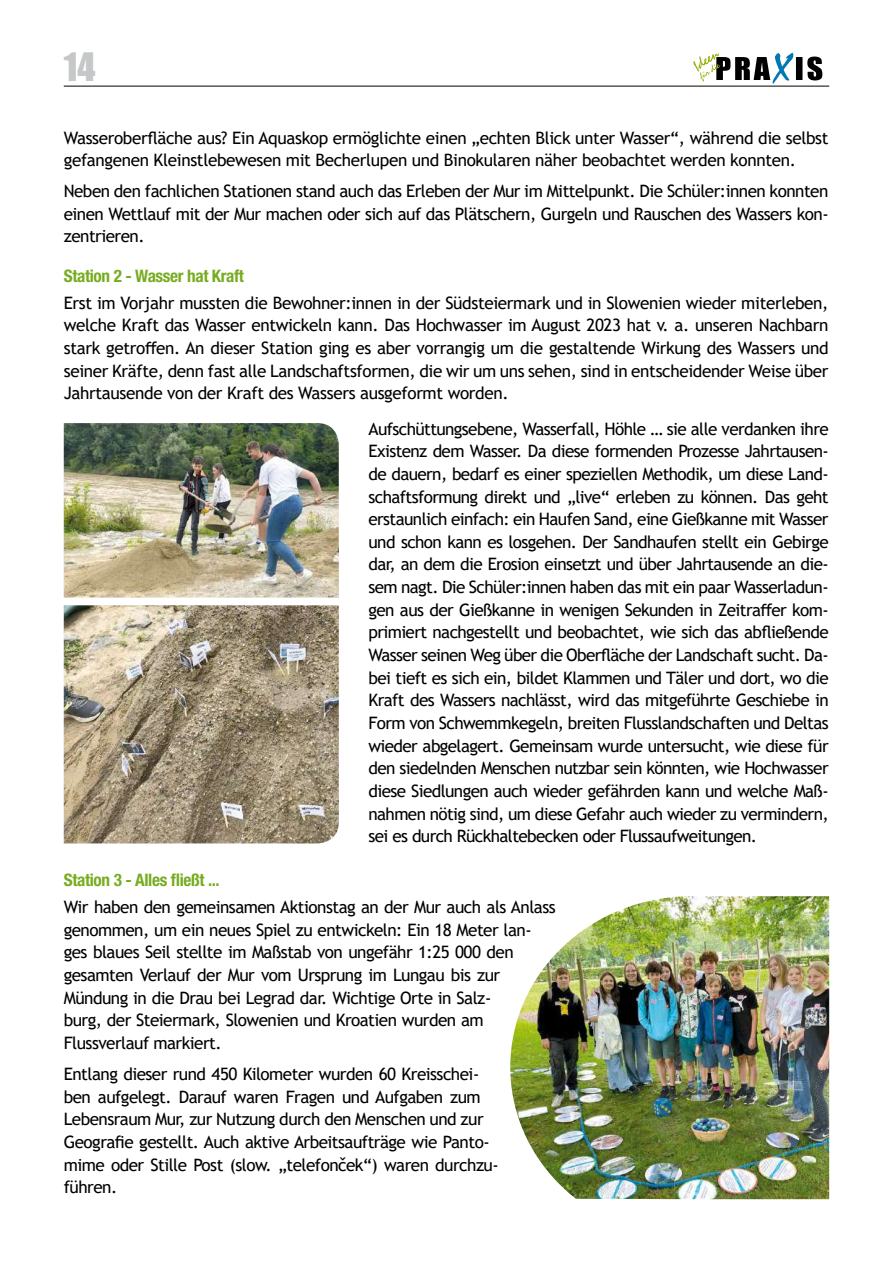
<style>
.page{position:relative;width:893px;height:1263px;background:#fff}
.page>*{position:absolute;margin:0;border:0;box-sizing:border-box;transform-origin:0 0}
.t1{font:36px "Impact";color:#c6c7c8}
.t2{font:700 condensed 17.25px "Helvetica Neue LT Pro";letter-spacing:-.02em;color:#77ac20}
.t3{font:17.1px/22.6px "Trebuchet MS";letter-spacing:-.03em;color:#000}
</style>
<div class="page">
<hr style="left:64px;top:86px;width:765px;height:1px;background:#000">
<svg style="left:693px;top:53px;width:129px;height:31px"></svg>
<img style="left:64px;top:423px;width:275px;height:174px">
<img style="left:64px;top:605px;width:275px;height:238px">
<img style="left:510px;top:896px;width:319px;height:303px">
<h1 class="t1" style="left:64px;top:39px;width:33px">14</h1>
<p class="t3" style="left:64px;top:126px;width:766px">Wasseroberfläche aus? Ein Aquaskop ermöglichte einen „echten Blick unter Wasser“, während die selbst gefangenen Kleinstlebewesen mit Becherlupen und Binokularen näher beobachtet werden konnten.</p>
<p class="t3" style="left:64px;top:180px;width:766px;text-align:justify">Neben den fachlichen Stationen stand auch das Erleben der Mur im Mittelpunkt. Die Schüler:innen konnten einen Wettlauf mit der Mur machen oder sich auf das Plätschern, Gurgeln und Rauschen des Wassers kon&shy;zentrieren.</p>
<p class="t2" style="left:64px;top:265px;width:182px">Station 2 - Wasser hat Kraft</p>
<p class="t3" style="left:64px;top:291px;width:766px;text-align:justify">Erst im Vorjahr mussten die Bewohner:innen in der Südsteiermark und in Slowenien wieder miterleben, welche Kraft das Wasser entwickeln kann. Das Hochwasser im August 2023 hat v. a. unseren Nachbarn stark getroffen. An dieser Station ging es aber vorrangig um die gestaltende Wirkung des Wassers und seiner Kräfte, denn fast alle Landschaftsformen, die wir um uns sehen, sind in entscheidender Weise über Jahrtausende von der Kraft des Wassers ausgeformt worden.</p>
<p class="t3" style="left:369px;top:417px;width:462px;text-align:justify">Aufschüttungsebene, Wasserfall, Höhle … sie alle verdanken ihre Existenz dem Wasser. Da diese formenden Prozesse Jahrtausen&shy;de dauern, bedarf es einer speziellen Methodik, um diese Land&shy;schaftsformung direkt und „live“ erleben zu können. Das geht erstaunlich einfach: ein Haufen Sand, eine Gießkanne mit Wasser und schon kann es losgehen. Der Sandhaufen stellt ein Gebirge dar, an dem die Erosion einsetzt und über Jahrtausende an die&shy;sem nagt. Die Schüler:innen haben das mit ein paar Wasserladun&shy;gen aus der Gießkanne in wenigen Sekunden in Zeitraffer kom&shy;primiert nachgestellt und beobachtet, wie sich das abfließende Wasser seinen Weg über die Oberfläche der Landschaft sucht. Da&shy;bei tieft es sich ein, bildet Klammen und Täler und dort, wo die Kraft des Wassers nachlässt, wird das mitgeführte Geschiebe in Form von Schwemmkegeln, breiten Flusslandschaften und Deltas wieder abgelagert. Gemeinsam wurde untersucht, wie diese für den siedelnden Menschen nutzbar sein könnten, wie Hochwasser diese Siedlungen auch wieder gefährden kann und welche Maß&shy;nahmen nötig sind, um diese Gefahr auch wieder zu vermindern, sei es durch Rückhaltebecken oder Flussaufweitungen.</p>
<p class="t2" style="left:64px;top:869px;width:157px">Station 3 - Alles fließt ...</p>
<p class="t3" style="left:64px;top:895px;width:493px">Wir haben den gemeinsamen Aktionstag an der Mur auch als Anlass genommen, um ein neues Spiel zu entwickeln: Ein 18 Meter lan&shy;ges blaues Seil stellte im Maßstab von ungefähr 1:25 000 den gesamten Verlauf der Mur vom Ursprung im Lungau bis zur Mündung in die Drau bei Legrad dar. Wichtige Orte in Salz-<br>burg, der Steiermark, Slowenien und Kroatien wurden am Flussverlauf markiert.</p>
<p class="t3" style="left:64px;top:1062px;width:436px">Entlang dieser rund 450 Kilometer wurden 60 Kreisschei&shy;ben aufgelegt. Darauf waren Fragen und Aufgaben zum Lebensraum Mur, zur Nutzung durch den Menschen und zur Geografie gestellt. Auch aktive Arbeitsaufträge wie Panto&shy;mime oder Stille Post (slow. „telefonček“) waren durchzu&shy;führen.</p>
</div>
